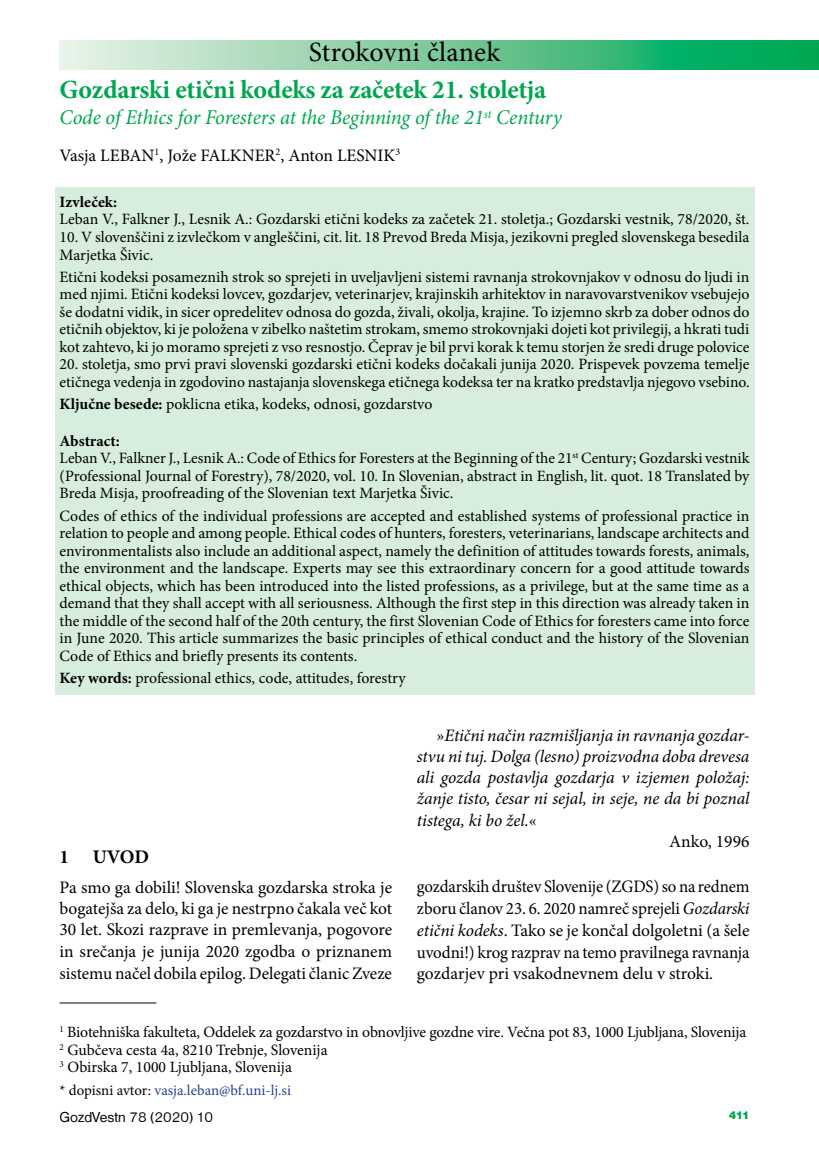
<style>
.page{position:relative;width:819px;height:1166px;background:#fff}
.page>*{position:absolute;margin:0;border:0;box-sizing:border-box;transform-origin:0 0}
.t1{font:28px "Minion Pro";letter-spacing:.005em;color:#000}
.t2{font:700 26.25px "Minion Pro";letter-spacing:-.01em;color:#00a651}
.t3{font:italic 21px "Minion Pro";letter-spacing:-.01em;color:#00a651}
.t4{font:700 19.25px "Minion Pro";color:#000}
.t5{font:17.5px/21.5px "Minion Pro";color:#000;text-align:justify}
.t6{font:17.5px/21.9px "Minion Pro";color:#000;text-align:justify;scale:.96 1}
.t7{font:italic 17.5px "Minion Pro";letter-spacing:-.005em;color:#000}
.t8{font:15.75px/17.5px "Minion Pro";color:#000}
.t9{font:700 15.75px "Minion Pro";letter-spacing:.005em;color:#000}
.t10{font:14.88px "Minion Pro";color:#25408f}
.t11{font:14.88px "Nimbus San DEE";color:#000}
.t12{font:11.38px "Nimbus San DEE Blac";color:#00a651}
.s1{font-weight:700}
.s2{font-style:normal}
.s3{font-style:italic}
.s4{color:#000}
</style>
<div class="page">
<svg style="left:60px;top:40px;width:759px;height:29px;background:#70c999"></svg>
<div style="left:55px;top:187px;width:699px;height:507px;background:#d7eddd"></div>
<hr style="left:60px;top:1002px;width:96px;height:1px;background:#000">
<h1 class="t1" style="left:309px;top:33px;width:193px">Strokovni članek</h1>
<h2 class="t2" style="left:60px;top:72px;width:488px">Gozdarski etični kodeks za začetek 21. stoletja</h2>
<h3 class="t3" style="left:60px;top:103px;width:504px">Code of Ethics for Foresters at the Beginning of the 21<sup>st</sup> Century</h3>
<p class="t5" style="left:60px;top:144px;width:342px">Vasja LEBAN<sup>1</sup>, Jože FALKNER<sup>2</sup>, Anton LESNIK<sup>3</sup></p>
<p class="t9" style="left:60px;top:191px;width:59px">Izvleček:</p>
<p class="t8" style="left:60px;top:211px;width:691px">Leban V., Falkner J., Lesnik A.: Gozdarski etični kodeks za začetek 21. stoletja.; Gozdarski vestnik, 78/2020, št.</p>
<p class="t8" style="left:60px;top:228px;width:691px">10. V slovenščini z izvlečkom v angleščini, cit. lit. 18 Prevod Breda Misja, jezikovni pregled slovenskega besedila<br>Marjetka Šivic.</p>
<p class="t8" style="left:60px;top:268px;width:691px;text-align:justify">Etični kodeksi posameznih strok so sprejeti in uveljavljeni sistemi ravnanja strokovnjakov v odnosu do ljudi in med njimi. Etični kodeksi lovcev, gozdarjev, veterinarjev, krajinskih arhitektov in naravovarstvenikov vsebujejo še dodatni vidik, in sicer opredelitev odnosa do gozda, živali, okolja, krajine. To izjemno skrb za dober odnos do etičnih objektov, ki je položena v zibelko naštetim strokam, smemo strokovnjaki dojeti kot privilegij, a hkrati tudi kot zahtevo, ki jo moramo sprejeti z vso resnostjo. Čeprav je bil prvi korak k temu storjen že sredi druge polovice</p>
<p class="t8" style="left:60px;top:356px;width:691px">20. stoletja, smo prvi pravi slovenski gozdarski etični kodeks dočakali junija 2020. Prispevek povzema temelje etičnega vedenja in zgodovino nastajanja slovenskega etičnega kodeksa ter na kratko predstavlja njegovo vsebino.</p>
<p class="t8" style="left:60px;top:396px;width:374px"><span class="s1">Ključne besede:</span> poklicna etika, kodeks, odnosi, gozdarstvo</p>
<p class="t8" style="left:60px;top:432px;width:691px"><span class="s1">Abstract:<br></span>Leban V., Falkner J., Lesnik A.: Code of Ethics for Foresters at the Beginning of the 21<sup>st</sup> Century; Gozdarski vestnik (Professional Journal of Forestry), 78/2020, vol. 10. In Slovenian, abstract in English, lit. quot. 18 Translated by Breda Misja, proofreading of the Slovenian text Marjetka Šivic.</p>
<p class="t8" style="left:60px;top:507px;width:691px;text-align:justify">Codes of ethics of the individual professions are accepted and established systems of professional practice in relation to people and among people. Ethical codes of hunters, foresters, veterinarians, landscape architects and environmentalists also include an additional aspect, namely the definition of attitudes towards forests, animals, the environment and the landscape. Experts may see this extraordinary concern for a good attitude towards ethical objects, which has been introduced into the listed professions, as a privilege, but at the same time as a demand that they shall accept with all seriousness. Although the first step in this direction was already taken in the middle of the second half of the 20th century, the first Slovenian Code of Ethics for foresters came into force in June 2020. This article summarizes the basic principles of ethical conduct and the history of the Slovenian Code of Ethics and briefly presents its contents.</p>
<p class="t8" style="left:60px;top:670px;width:348px"><span class="s1">Key words:</span> professional ethics, code, attitudes, forestry</p>
<p class="t7" style="left:437px;top:723px;width:314px"><span class="s2">»</span>Etični način razmišljanja in ravnanja gozdar-</p>
<p class="t7" style="left:417px;top:744px;width:334px">stvu ni tuj. Dolga (lesno) proizvodna doba drevesa</p>
<p class="t7" style="left:417px;top:765px;width:334px">ali gozda postavlja gozdarja v izjemen položaj:</p>
<p class="t7" style="left:417px;top:787px;width:334px">žanje tisto, česar ni sejal, in seje, ne da bi poznal</p>
<p class="t7" style="left:417px;top:808px;width:121px">tistega, ki bo žel.<span class="s2">«</span></p>
<p class="t5" style="left:669px;top:830px;width:82px">Anko, 1996</p>
<p class="t4" style="left:60px;top:844px;width:91px">1 UVOD</p>
<p class="t5" style="left:60px;top:876px;width:334px">Pa smo ga dobili! Slovenska gozdarska stroka je bogatejša za delo, ki ga je nestrpno čakala več kot 30 let. Skozi razprave in premlevanja, pogovore in srečanja je junija 2020 zgodba o priznanem sistemu načel dobila epilog. Delegati članic Zveze</p>
<p class="t6" style="left:417px;top:875px;width:348px">gozdarskih društev Slovenije (ZGDS) so na rednem zboru članov 23. 6. 2020 namreč sprejeli <span class="s3">Gozdarski etični kodeks</span>. Tako se je končal dolgoletni (a šele uvodni!) krog razprav na temo pravilnega ravnanja gozdarjev pri vsakodnevnem delu v stroki.</p>
<p class="t8" style="left:60px;top:1023px;width:688px"><sup>1</sup> Biotehniška fakulteta, Oddelek za gozdarstvo in obnovljive gozdne vire. Večna pot 83, 1000 Ljubljana, Slovenija<br><sup>2</sup> Gubčeva cesta 4a, 8210 Trebnje, Slovenija<br><sup>3</sup> Obirska 7, 1000 Ljubljana, Slovenija</p>
<p class="t10" style="left:60px;top:1080px;width:233px"><span class="s4">* dopisni avtor:</span> vasja.leban@bf.uni-lj.si</p>
<p class="t11" style="left:60px;top:1109px;width:155px">GozdVestn 78 (2020) 10</p>
<p class="t12" style="left:728px;top:1109px;width:22px">411</p>
</div>
